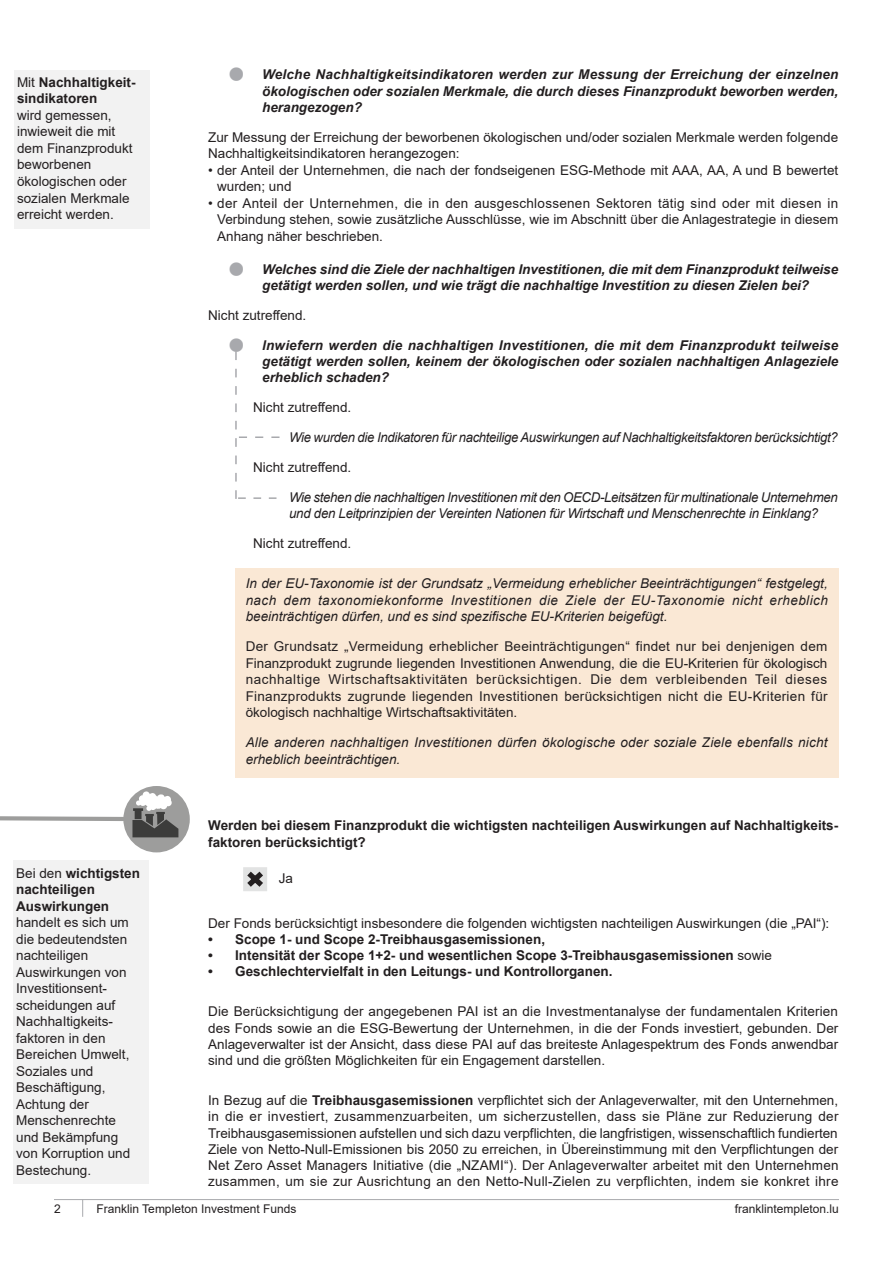
<style>
.page{position:relative;width:893px;height:1263px;background:#fff}
.page>*{position:absolute;margin:0;border:0;box-sizing:border-box;transform-origin:0 0}
._03a_Body{font:13.5px/16.5px "Arial";color:#231f20}
.Paragraph_Style_2{font:13.5px/16.2px "Arial";color:#231f20;text-align:justify}
.t1{font:italic 700 13.5px/16.2px "Arial";color:#231f20;text-align:justify}
._03a_Body-2{font:italic 13.5px/16.5px "Arial";letter-spacing:-.02em;color:#231f20}
._03a_Body-3{font:700 13.5px/16.5px "Arial";color:#231f20}
._03a_Body-4{font:italic 13.5px/16.5px "Arial";letter-spacing:.015em;color:#231f20}
.t2{font:12px "Arial";color:#231f20}
.s1{font-weight:700}
.s2{color:#a8a9ad}
.s3{font-weight:400}
</style>
<div class="page">
<hr style="left:54px;top:1199px;width:785px;height:1px;background:#a8a9ad">
<svg style="left:82px;top:1200px;width:1px;height:17px"></svg>
<div style="left:235px;top:568px;width:603px;height:209px;background:#fae8d5"></div>
<svg style="left:246px;top:870px;width:18px;height:18px"></svg>
<div style="left:243px;top:867px;width:24px;height:24px;border:2px solid #e2e3e3"></div>
<div style="left:14px;top:70px;width:135px;height:159px;background:#f2f2f2"></div>
<svg style="left:235px;top:351px;width:44px;height:148px"></svg>
<div style="left:123px;top:786px;width:67px;height:66px;background:#9d9d9c;border-radius:50%"></div>
<svg style="left:0;top:791px;width:178px;height:46px"></svg>
<div style="left:13px;top:860px;width:135px;height:324px;background:#f2f2f2"></div>
<p class="_03a_Body" style="left:17px;top:74px;width:120px">Mit <span class="s1">Nachhaltigkeit&shy;sindikatoren<br></span>wird gemessen, inwieweit die mit dem Finanzprodukt beworbenen ökologischen oder sozialen Merkmale erreicht werden.</p>
<p class="_03a_Body" style="left:16px;top:864px;width:125px">Bei den <span class="s1">wichtigsten nachteiligen<br>Auswirkungen </span>handelt es sich um die bedeutendsten nachteiligen<br>Auswirkungen von<br>Investitionsent&shy;scheidungen auf<br>NachhaItigkeits&shy;faktoren in den<br>Bereichen Umwelt,<br>Soziales und<br>Beschäftigung,<br>Achtung der<br>Menschenrechte und Bekämpfung von Korruption und<br>Bestechung.</p>
<p class="t1" style="left:262px;top:67px;width:578px;text-indent:-34px"><span class="s2">•</span> Welche Nachhaltigkeitsindikatoren werden zur Messung der Erreichung der einzelnen ökologischen oder sozialen Merkmale, die durch dieses Finanzprodukt beworben werden, herangezogen?</p>
<p class="_03a_Body" style="left:208px;top:129px;width:631px">Zur Messung der Erreichung der beworbenen ökologischen und/oder sozialen Merkmale werden folgende<br>Nachhaltigkeitsindikatoren herangezogen:</p>
<p class="_03a_Body" style="left:217px;top:162px;width:623px;text-indent:-9px">• der Anteil der Unternehmen, die nach der fondseigenen ESG-Methode mit AAA, AA, A und B bewertet wurden; und</p>
<p class="_03a_Body" style="left:217px;top:195px;width:623px;text-align:justify;text-indent:-9px">• der Anteil der Unternehmen, die in den ausgeschlossenen Sektoren tätig sind oder mit diesen in Verbindung stehen, sowie zusätzliche Ausschlüsse, wie im Abschnitt über die Anlagestrategie in diesem Anhang näher beschrieben.</p>
<p class="t1" style="left:228px;top:261px;width:612px;text-align:center"><span class="s2">•</span> Welches sind die Ziele der nachhaltigen Investitionen, die mit dem Finanzprodukt teilweise getätigt werden sollen, und wie trägt die nachhaltige Investition zu diesen Zielen bei?</p>
<p class="_03a_Body" style="left:208px;top:307px;width:100px">Nicht zutreffend.</p>
<p class="t1" style="left:262px;top:337px;width:578px;text-indent:-34px"><span class="s2">•</span> lnwiefern werden die nachhaltigen Investitionen, die mit dem Finanzprodukt teilweise getätigt werden sollen, keinem der ökologischen oder sozialen nachhaltigen Anlageziele erheblich schaden?</p>
<p class="_03a_Body" style="left:253px;top:399px;width:100px">Nicht zutreffend.</p>
<p class="_03a_Body-2" style="left:289px;top:429px;width:550px">Wie wurden die Indikatoren für nachteilige Auswirkungen auf Nachhaltigkeitsfaktoren berücksichtigt?</p>
<p class="_03a_Body" style="left:253px;top:459px;width:100px">Nicht zutreffend.</p>
<p class="_03a_Body-2" style="left:289px;top:489px;width:550px">Wie stehen die nachhaltigen Investitionen mit den OECD-Leitsätzen für multinationale Unternehmen und den Leitprinzipien der Vereinten Nationen für Wirtschaft und Menschenrechte in Einklang?</p>
<p class="_03a_Body" style="left:253px;top:535px;width:100px">Nicht zutreffend.</p>
<p class="_03a_Body-2" style="left:246px;top:575px;width:584px;text-align:justify">In der EU-Taxonomie ist der Grundsatz „Vermeidung erheblicher Beeinträchtigungen“ festgelegt, nach dem taxonomiekonforme Investitionen die Ziele der EU-Taxonomie nicht erheblich beeinträchtigen dürfen, und es sind spezifische EU-Kriterien beigefügt.</p>
<p class="_03a_Body" style="left:246px;top:638px;width:583px;text-align:justify">Der Grundsatz „Vermeidung erheblicher Beeinträchtigungen“ findet nur bei denjenigen dem Finanzprodukt zugrunde liegenden Investitionen Anwendung, die die EU-Kriterien für ökologisch nachhaltige Wirtschaftsaktivitäten berücksichtigen. Die dem verbleibenden Teil dieses Finanzprodukts zugrunde liegenden Investitionen berücksichtigen nicht die EU-Kriterien für ökologisch nachhaltige Wirtschaftsaktivitäten.</p>
<p class="_03a_Body-4" style="left:246px;top:734px;width:583px">Alle anderen nachhaltigen Investitionen dürfen ökologische oder soziale Ziele ebenfalls nicht erheblich beeinträchtigen.</p>
<p class="_03a_Body-3" style="left:208px;top:817px;width:631px">Werden bei diesem Finanzprodukt die wichtigsten nachteiligen Auswirkungen auf Nachhaltigkeits&shy;faktoren berücksichtigt?</p>
<p class="Paragraph_Style_2" style="left:279px;top:870px;width:16px">Ja</p>
<p class="Paragraph_Style_2" style="left:208px;top:915px;width:623px">Der Fonds berücksichtigt insbesondere die folgenden wichtigsten nachteiligen Auswirkungen (die „PAI“):</p>
<p class="_03a_Body-3" style="left:208px;top:931px;width:338px">• Scope 1- und Scope 2-Treibhausgasemissionen,</p>
<p class="_03a_Body-3" style="left:208px;top:947px;width:565px">• Intensität der Scope 1+2- und wesentlichen Scope 3-Treibhausgasemissionen <span class="s3">sowie</span></p>
<p class="_03a_Body-3" style="left:208px;top:963px;width:406px">• Geschlechtervielfalt in den Leitungs- und Kontrollorganen.</p>
<p class="Paragraph_Style_2" style="left:208px;top:1003px;width:632px">Die Berücksichtigung der angegebenen PAI ist an die Investmentanalyse der fundamentalen Kriterien des Fonds sowie an die ESG-Bewertung der Unternehmen, in die der Fonds investiert, gebunden. Der Anlageverwalter ist der Ansicht, dass diese PAI auf das breiteste Anlagespektrum des Fonds anwendbar sind und die größten Möglichkeiten für ein Engagement darstellen.</p>
<p class="Paragraph_Style_2" style="left:208px;top:1092px;width:632px">In Bezug auf die <span class="s1">Treibhausgasemissionen</span> verpflichtet sich der Anlageverwalter, mit den Unternehmen, in die er investiert, zusammenzuarbeiten, um sicherzustellen, dass sie Pläne zur Reduzierung der Treibhausgasemissionen aufstellen und sich dazu verpflichten, die langfristigen, wissenschaftlich fundierten Ziele von Netto-Null-Emissionen bis 2050 zu erreichen, in Übereinstimmung mit den Verpflichtungen der Net Zero Asset Managers Initiative (die „NZAMI“). Der Anlageverwalter arbeitet mit den Unternehmen zusammen, um sie zur Ausrichtung an den Netto-Null-Zielen zu verpflichten, indem sie konkret ihre</p>
<p class="t2" style="left:54px;top:1200px;width:8px">2</p>
<p class="t2" style="left:97px;top:1200px;width:201px">Franklin Templeton Investment Funds</p>
<p class="t2" style="left:735px;top:1200px;width:106px">franklintempleton.lu</p>
</div>
